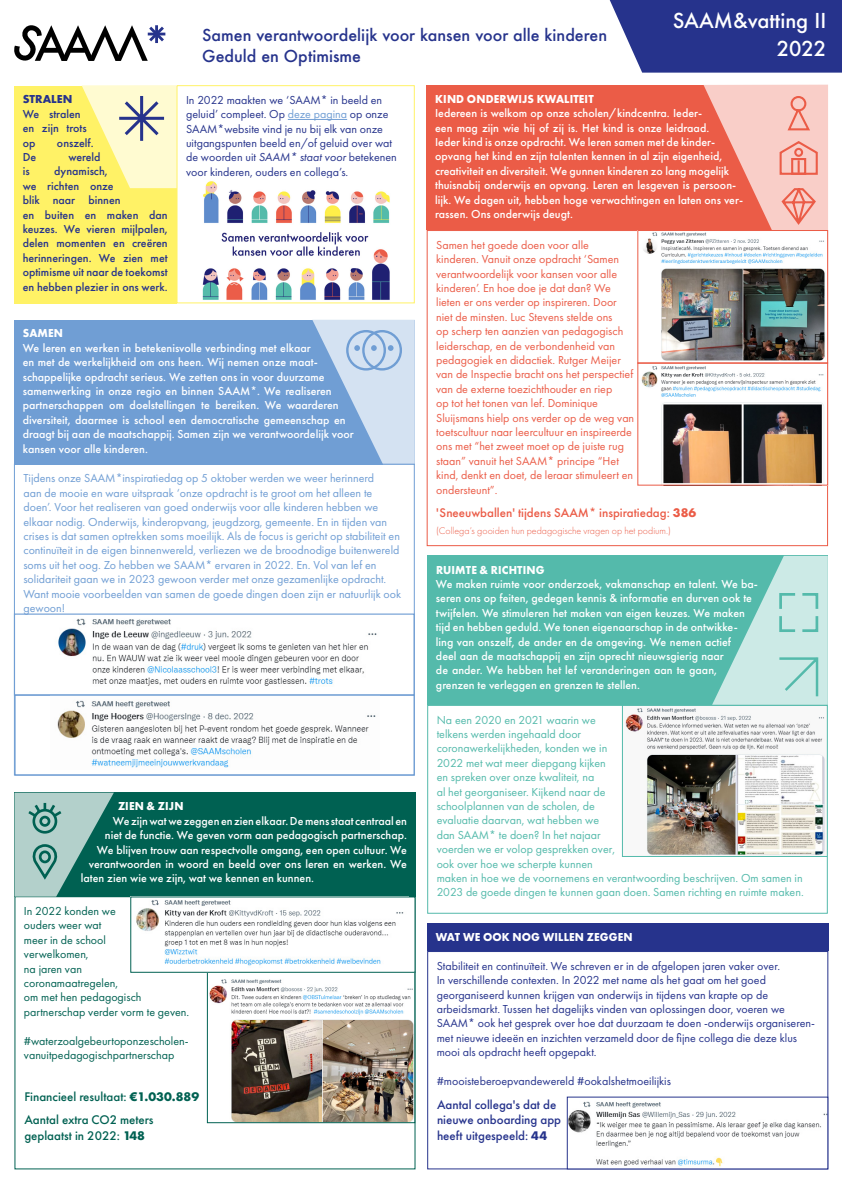
<style>
.page{position:relative;width:842px;height:1191px;background:#fff}
.page>*{position:absolute;margin:0;border:0;box-sizing:border-box;transform-origin:0 0}
.t1{font:500 20px/28px "Futura";color:#fff;text-align:right}
.t2{font:500 16px/21px "Futura";color:#26338c}
.t3{font:500 13px/23.2px "Futura PT";color:#006152}
.t4{font:500 13px/15.6px "Futura PT";color:#26338c}
.t5{font:500 13px "Futura PT";color:#eb5c47}
.t6{font:500 12px/14.4px "Futura PT";color:#fff}
.t7{font:12px/14.4px "Futura PT";color:#26338c}
.t8{font:12px/14.4px "Futura PT";color:#709ed4}
.t9{font:12px/14.4px "Futura PT";color:#eb5c47}
.t10{font:12px/14.4px "Futura PT";color:#54baab}
.t11{font:500 12px/14.4px "Futura PT";color:#26338c}
.t12{font:12px/14.4px "Futura PT";color:#006152}
.t13{font:700 12px "Futura PT";letter-spacing:.01em;color:#fff;scale:.95 1}
.t14{font:700 12px "Futura PT";color:#26338c}
.t15{font:300 10px "Futura PT";color:#eb5c47}
.s1{color:#709ed4}
.s2{font-style:italic}
.s3{font-weight:700}
</style>
<div class="page">
<hr style="left:288px;top:119px;width:59px;height:1px;background:#709ed4">
<div style="left:177px;top:85px;width:238px;height:218px;border:1px solid #fff266"></div>
<div style="left:427px;top:85px;width:401px;height:145px;background:#eb5c47"></div>
<svg style="left:610px;top:0;width:232px;height:73px;background:#374395"></svg>
<svg style="left:14px;top:25px;width:152px;height:36px"></svg>
<svg style="left:703px;top:85px;width:125px;height:145px"></svg>
<div style="left:427px;top:556px;width:401px;height:149px;background:#54baab"></div>
<svg style="left:712px;top:556px;width:116px;height:149px"></svg>
<div style="left:427px;top:705px;width:401px;height:208px;border:1px solid #54baab"></div>
<div style="left:14px;top:320px;width:401px;height:145px;background:#709ed4"></div>
<svg style="left:312px;top:320px;width:103px;height:144px"></svg>
<div style="left:14px;top:86px;width:163px;height:217px;background:#fff266"></div>
<svg style="left:82px;top:85px;width:95px;height:103px"></svg>
<div style="left:427px;top:951px;width:401px;height:218px;border:1px solid #26338c"></div>
<div style="left:427px;top:923px;width:401px;height:28px;background:#26338c"></div>
<img style="left:625px;top:708px;width:200px;height:147px">
<div style="left:622px;top:705px;width:206px;height:152px;border:1px solid #54baab"></div>
<div style="left:14px;top:792px;width:401px;height:104px;background:#006152"></div>
<svg style="left:14px;top:792px;width:100px;height:104px"></svg>
<img style="left:209px;top:979px;width:204px;height:142px">
<div style="left:207px;top:971px;width:208px;height:152px;border:1px solid #006152"></div>
<img style="left:202px;top:181px;width:188px;height:119px">
<img style="left:641px;top:366px;width:183px;height:117px">
<img style="left:643px;top:232px;width:182px;height:129px">
<div style="left:637px;top:230px;width:191px;height:134px;border:1px solid #eb5c47"></div>
<img style="left:136px;top:900px;width:268px;height:66px">
<img style="left:58px;top:618px;width:319px;height:68px">
<div style="left:14px;top:613px;width:401px;height:82px;border:1px solid #709ed4"></div>
<img style="left:57px;top:700px;width:319px;height:68px">
<div style="left:14px;top:694px;width:401px;height:81px;border:1px solid #709ed4"></div>
<img style="left:569px;top:1101px;width:257px;height:66px">
<h2 class="t2" style="left:202px;top:24px;width:406px">Samen verantwoordelijk voor kansen voor alle kinderen<br>Geduld en Optimisme</h2>
<h1 class="t1" style="left:673px;top:6px;width:155px">SAAM&amp;vatting II<br>2022</h1>
<p class="t7" style="left:186px;top:93px;width:212px">In 2022 maakten we ‘SAAM* in beeld en geluid’ compleet. Op <span class="s1">deze pagina</span> op onze SAAM*website vind je nu bij elk van onze uitgangspunten beeld en/of geluid over wat de woorden uit <span class="s2">SAAM* staat voor</span> betekenen voor kinderen, ouders en collega’s.</p>
<p class="t13" style="left:435px;top:91px;width:168px">KIND ONDERWIJS KWALITEIT</p>
<p class="t14" style="left:23px;top:92px;width:51px">STRALEN</p>
<p class="t11" style="left:23px;top:107px;width:66px">We stralen en zijn trots op</p>
<p class="t6" style="left:435px;top:106px;width:309px">Iedereen is welkom op onze scholen/kindcentra. Ieder-<br>een mag zijn wie hij of zij is. Het kind is onze leidraad.<br>Ieder kind is onze opdracht. We leren samen met de kinder&shy;opvang het kind en zijn talenten kennen in al zijn eigenheid, creativiteit en diversiteit. We gunnen kinderen zo lang mogelijk thuisnabij onderwijs en opvang. Leren en lesgeven is persoon&shy;lijk. We dagen uit, hebben hoge verwachtingen en laten ons ver&shy;rassen. Ons onderwijs deugt.</p>
<p class="t11" style="left:57px;top:135px;width:38px">onszelf.</p>
<p class="t11" style="left:23px;top:150px;width:15px">De</p>
<p class="t11" style="left:68px;top:150px;width:34px">wereld</p>
<p class="t11" style="left:23px;top:164px;width:8px">is</p>
<p class="t11" style="left:23px;top:164px;width:147px;text-indent:32px">dynamisch,<br>we richten onze<br>blik naar binnen<br>en buiten en maken dan keuzes. We vieren mijlpalen, delen momenten en creëren herinneringen. We zien met optimisme uit naar de toekomst en hebben plezier in ons werk.</p>
<p class="t9" style="left:436px;top:237px;width:200px">Samen het goede doen voor alle kinderen. Vanuit onze opdracht ‘Samen verantwoordelijk voor kansen voor alle kinderen’. En hoe doe je dat dan? We lieten er ons verder op inspireren. Door niet de minsten. Luc Stevens stelde ons<br>op scherp ten aanzien van pedagogisch leiderschap, en de verbondenheid van pedagogiek en didactiek. Rutger Meijer van de Inspectie bracht ons het perspectief van de externe toezichthouder en riep<br>op tot het tonen van lef. Dominique Sluijsmans hielp ons verder op de weg van toetscultuur naar leercultuur en inspireerde ons met “het zweet moet op de juiste rug staan” vanuit het SAAM* principe “Het kind, denkt en doet, de leraar stimuleert en ondersteunt”.</p>
<p class="t15" style="left:436px;top:525px;width:236px">(Collega’s gooiden hun pedagogische vragen op het podium.)</p>
<p class="t13" style="left:436px;top:562px;width:116px">RUIMTE &amp; RICHTING</p>
<p class="t6" style="left:436px;top:577px;width:324px">We maken ruimte voor onderzoek, vakmanschap en talent. We ba&shy;seren ons op feiten, gedegen kennis &amp; informatie en durven ook te twijfelen. We stimuleren het maken van eigen keuzes. We maken tijd en hebben geduld. We tonen eigenaarschap in de ontwikke&shy;ling van onszelf, de ander en de omgeving. We nemen actief<br>deel aan de maatschappij en zijn oprecht nieuwsgierig naar<br>de ander. We hebben het lef veranderingen aan te gaan, grenzen te verleggen en grenzen te stellen.</p>
<p class="t10" style="left:437px;top:712px;width:369px">Na een 2020 en 2021 waarin we<br>telkens werden ingehaald door<br>coronawerkelijkheden, konden we in<br>2022 met wat meer diepgang kijken<br>en spreken over onze kwaliteit, na<br>al het georganiseer. Kijkend naar de<br>schoolplannen van de scholen, de<br>evaluatie daarvan, wat hebben we<br>dan SAAM* te doen? In het najaar<br>voerden we er volop gesprekken over,<br>ook over hoe we scherpte kunnen<br>maken in hoe we de voornemens en verantwoording beschrijven. Om samen in 2023 de goede dingen te kunnen gaan doen. Samen richting en ruimte maken.</p>
<p class="t13" style="left:23px;top:326px;width:44px">SAMEN</p>
<p class="t6" style="left:23px;top:341px;width:332px">We leren en werken in betekenisvolle verbinding met elkaar<br>en met de werkelijkheid om ons heen. Wij nemen onze maat&shy;schappelijke opdracht serieus. We zetten ons in voor duurzame samenwerking in onze regio en binnen SAAM*. We realiseren partnerschappen om doelstellingen te bereiken. We waarderen diversiteit, daarmee is school een democratische gemeenschap en draagt bij aan de maatschappij. Samen zijn we verantwoordelijk voor kansen voor alle kinderen.</p>
<p class="t8" style="left:23px;top:471px;width:379px">Tijdens onze SAAM*inspiratiedag op 5 oktober werden we weer herinnerd<br>aan de mooie en ware uitspraak ‘onze opdracht is te groot om het alleen te doen’. Voor het realiseren van goed onderwijs voor alle kinderen hebben we elkaar nodig. Onderwijs, kinderopvang, jeugdzorg, gemeente. En in tijden van crises is dat samen optrekken soms moeilijk. Als de focus is gericht op stabiliteit en continuïteit in de eigen binnenwereld, verliezen we de broodnodige buitenwereld soms uit het oog. Zo hebben we SAAM* ervaren in 2022. En. Vol van lef en solidariteit gaan we in 2023 gewoon verder met onze gezamenlijke opdracht.<br>Want mooie voorbeelden van samen de goede dingen doen zijn er natuurlijk ook gewoon!</p>
<p class="t5" style="left:436px;top:505px;width:262px">'Sneeuwballen' tijdens SAAM* inspiratiedag: <span class="s3">386</span></p>
<p class="t13" style="left:118px;top:798px;width:70px">ZIEN &amp; ZIJN</p>
<p class="t6" style="left:113px;top:813px;width:296px">We zijn wat we zeggen en zien elkaar. De mens staat centraal en</p>
<p class="t6" style="left:105px;top:828px;width:304px">niet de functie. We geven vorm aan pedagogisch partnerschap.</p>
<p class="t6" style="left:97px;top:842px;width:311px">We blijven trouw aan respectvolle omgang, een open cultuur. We</p>
<p class="t6" style="left:89px;top:856px;width:319px">verantwoorden in woord en beeld over ons leren en werken. We</p>
<p class="t6" style="left:81px;top:871px;width:235px">laten zien wie we zijn, wat we kennen en kunnen.</p>
<p class="t12" style="left:24px;top:903px;width:167px">In 2022 konden we<br>ouders weer wat<br>meer in de school<br>verwelkomen,<br>na jaren van<br>coronamaatregelen,<br>om met hen pedagogisch partnerschap verder vorm te geven.</p>
<p class="t12" style="left:24px;top:1033px;width:166px">#waterzoalgebeurtoponzescholen&shy;vanuitpedagogischpartnerschap</p>
<p class="t3" style="left:24px;top:1085px;width:176px">Financieel resultaat: <span class="s3">€1.030.889<br></span>Aantal extra CO2 meters</p>
<p class="t3" style="left:24px;top:1123px;width:122px">geplaatst in 2022: <span class="s3">148</span></p>
<p class="t13" style="left:436px;top:929px;width:209px">WAT WE OOK NOG WILLEN ZEGGEN</p>
<p class="t7" style="left:437px;top:958px;width:380px">Stabiliteit en continuïteit. We schreven er in de afgelopen jaren vaker over.<br>In verschillende contexten. In 2022 met name als het gaat om het goed georganiseerd kunnen krijgen van onderwijs in tijdens van krapte op de arbeidsmarkt. Tussen het dagelijks vinden van oplossingen door, voeren we SAAM* ook het gesprek over hoe dat duurzaam te doen -onderwijs organiseren&shy;met nieuwe ideeën en inzichten verzameld door de fijne collega die deze klus mooi als opdracht heeft opgepakt.</p>
<p class="t7" style="left:437px;top:1073px;width:236px">#mooisteberoepvandewereld #ookalshetmoeilijkis</p>
<p class="t4" style="left:437px;top:1096px;width:126px">Aantal collega's dat de nieuwe onboarding app heeft uitgespeeld: <span class="s3">44</span></p>
</div>
